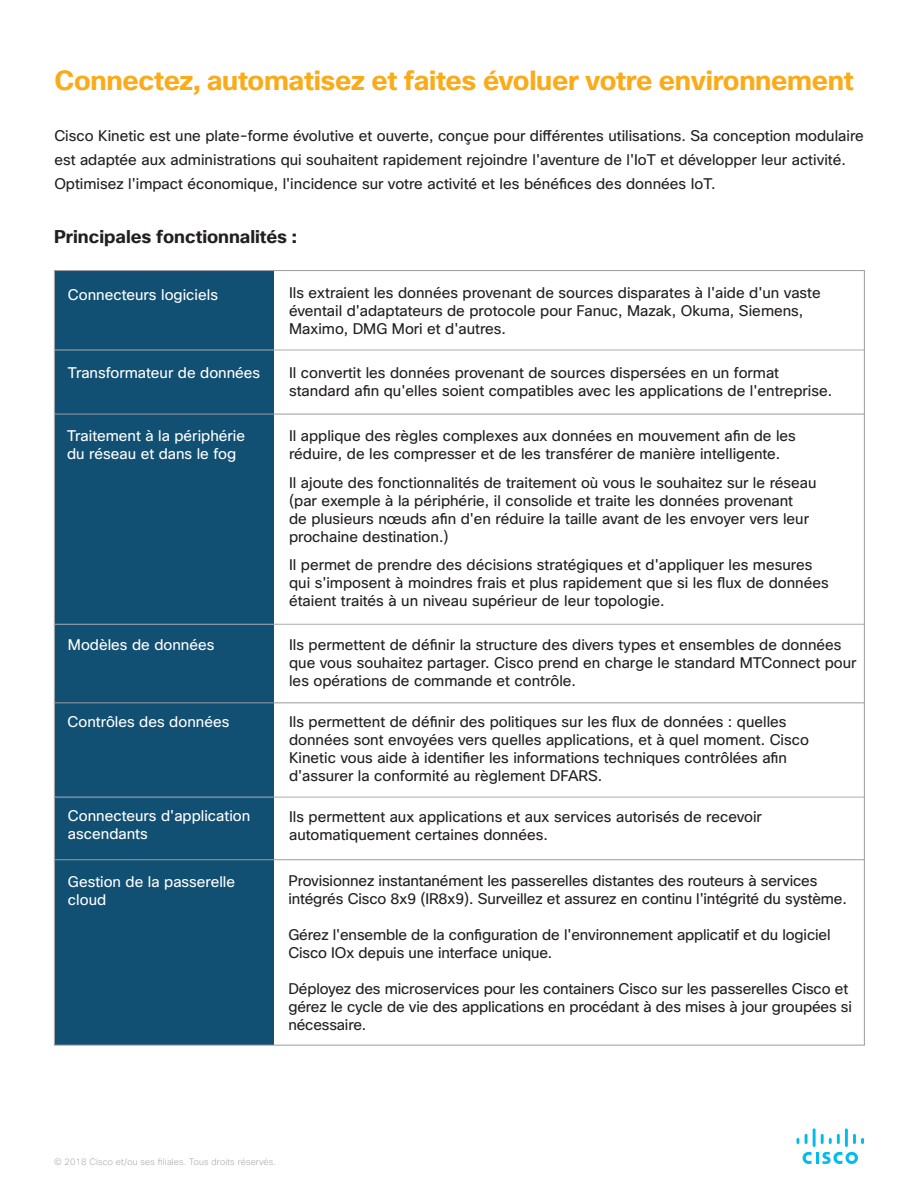
<style>
.page{position:relative;width:918px;height:1188px;background:#fff}
.page>*{position:absolute;margin:0;border:0;box-sizing:border-box;transform-origin:0 0}
.Main_Content{font:700 27px "Cisco Sans";letter-spacing:-.01em;color:#faab1a}
.Main_Content-2{font:700 18px "Cisco Sans";color:#231f20}
.Main_Content-3{font:15px/18px "Cisco Sans";color:#231f20}
.Main_Content-4{font:15px/18px "Cisco Sans";color:#fff}
.Image_Caption_-_Insi{font:200 9px "Cisco Sans";letter-spacing:.015em;color:#9d9fa2}
</style>
<div class="page">
<div style="left:55px;top:271px;width:219px;height:774px;background:#114f73"></div>
<hr style="left:54px;top:350px;width:811px;height:1px;background:#acadb0">
<hr style="left:54px;top:414px;width:811px;height:1px;background:#9a9b9f">
<hr style="left:54px;top:859px;width:811px;height:1px;background:#9a9b9f">
<hr style="left:54px;top:702px;width:811px;height:1px;background:#9a9b9f">
<hr style="left:54px;top:797px;width:811px;height:1px;background:#acadb0">
<hr style="left:54px;top:624px;width:810px;height:1px;background:#acadb0">
<svg style="left:803px;top:1152px;width:55px;height:12px"></svg>
<svg style="left:797px;top:1138px;width:2px;height:6px"></svg>
<svg style="left:805px;top:1134px;width:3px;height:10px"></svg>
<hr style="left:813px;top:1128px;width:3px;height:19px;background:#01bcec">
<svg style="left:821px;top:1134px;width:19px;height:10px"></svg>
<hr style="left:845px;top:1128px;width:3px;height:19px;background:#01bcec">
<svg style="left:853px;top:1134px;width:11px;height:10px"></svg>
<p class="Main_Content" style="left:54px;top:64px;width:801px">Connectez, automatisez et faites évoluer votre environnement</p>
<p class="Main_Content-3" style="left:54px;top:124px;width:811px;line-height:24px">Cisco Kinetic est une plate-forme évolutive et ouverte, conçue pour différentes utilisations. Sa conception modulaire est adaptée aux administrations qui souhaitent rapidement rejoindre l'aventure de l'IoT et développer leur activité.<br>Optimisez l'impact économique, l'incidence sur votre activité et les bénéfices des données IoT.</p>
<p class="Main_Content-2" style="left:54px;top:225px;width:245px">Principales fonctionnalités :</p>
<p class="Main_Content-4" style="left:68px;top:286px;width:152px">Connecteurs logiciels</p>
<p class="Main_Content-3" style="left:289px;top:284px;width:533px">Ils extraient les données provenant de sources disparates à l'aide d'un vaste éventail d'adaptateurs de protocole pour Fanuc, Mazak, Okuma, Siemens,<br>Maximo, DMG Mori et d'autres.</p>
<p class="Main_Content-3" style="left:289px;top:364px;width:545px">Il convertit les données provenant de sources dispersées en un format standard afin qu'elles soient compatibles avec les applications de l'entreprise.</p>
<p class="Main_Content-4" style="left:68px;top:364px;width:194px">Transformateur de données</p>
<p class="Main_Content-4" style="left:67px;top:427px;width:179px">Traitement à la périphérie du réseau et dans le fog</p>
<p class="Main_Content-3" style="left:289px;top:427px;width:508px">Il applique des règles complexes aux données en mouvement afin de les réduire, de les compresser et de les transférer de manière intelligente.</p>
<p class="Main_Content-3" style="left:289px;top:473px;width:529px">Il ajoute des fonctionnalités de traitement où vous le souhaitez sur le réseau (par exemple à la périphérie, il consolide et traite les données provenant<br>de plusieurs nœuds afin d'en réduire la taille avant de les envoyer vers leur prochaine destination.)</p>
<p class="Main_Content-3" style="left:289px;top:556px;width:541px">Il permet de prendre des décisions stratégiques et d'appliquer les mesures qui s'imposent à moindres frais et plus rapidement que si les flux de données étaient traités à un niveau supérieur de leur topologie.</p>
<p class="Main_Content-4" style="left:68px;top:636px;width:148px">Modèles de données</p>
<p class="Main_Content-3" style="left:289px;top:636px;width:569px">Ils permettent de définir la structure des divers types et ensembles de données que vous souhaitez partager. Cisco prend en charge le standard MTConnect pour les opérations de commande et contrôle.</p>
<p class="Main_Content-4" style="left:68px;top:713px;width:163px">Contrôles des données</p>
<p class="Main_Content-3" style="left:289px;top:713px;width:521px">Ils permettent de définir des politiques sur les flux de données : quelles données sont envoyées vers quelles applications, et à quel moment. Cisco Kinetic vous aide à identifier les informations techniques contrôlées afin d'assurer la conformité au règlement DFARS.</p>
<p class="Main_Content-4" style="left:68px;top:807px;width:184px">Connecteurs d'application ascendants</p>
<p class="Main_Content-3" style="left:289px;top:808px;width:474px">Ils permettent aux applications et aux services autorisés de recevoir automatiquement certaines données.</p>
<p class="Main_Content-4" style="left:68px;top:873px;width:169px">Gestion de la passerelle cloud</p>
<p class="Main_Content-3" style="left:288px;top:872px;width:560px">Provisionnez instantanément les passerelles distantes des routeurs à services intégrés Cisco 8x9 (IR8x9). Surveillez et assurez en continu l'intégrité du système.</p>
<p class="Main_Content-3" style="left:288px;top:926px;width:544px">Gérez l'ensemble de la configuration de l'environnement applicatif et du logiciel<br>Cisco IOx depuis une interface unique.</p>
<p class="Main_Content-3" style="left:288px;top:980px;width:565px">Déployez des microservices pour les containers Cisco sur les passerelles Cisco et gérez le cycle de vie des applications en procédant à des mises à jour groupées si nécessaire.</p>
<p class="Image_Caption_-_Insi" style="left:54px;top:1156px;width:223px">© 2018 Cisco et/ou ses filiales. Tous droits réservés.</p>
</div>
